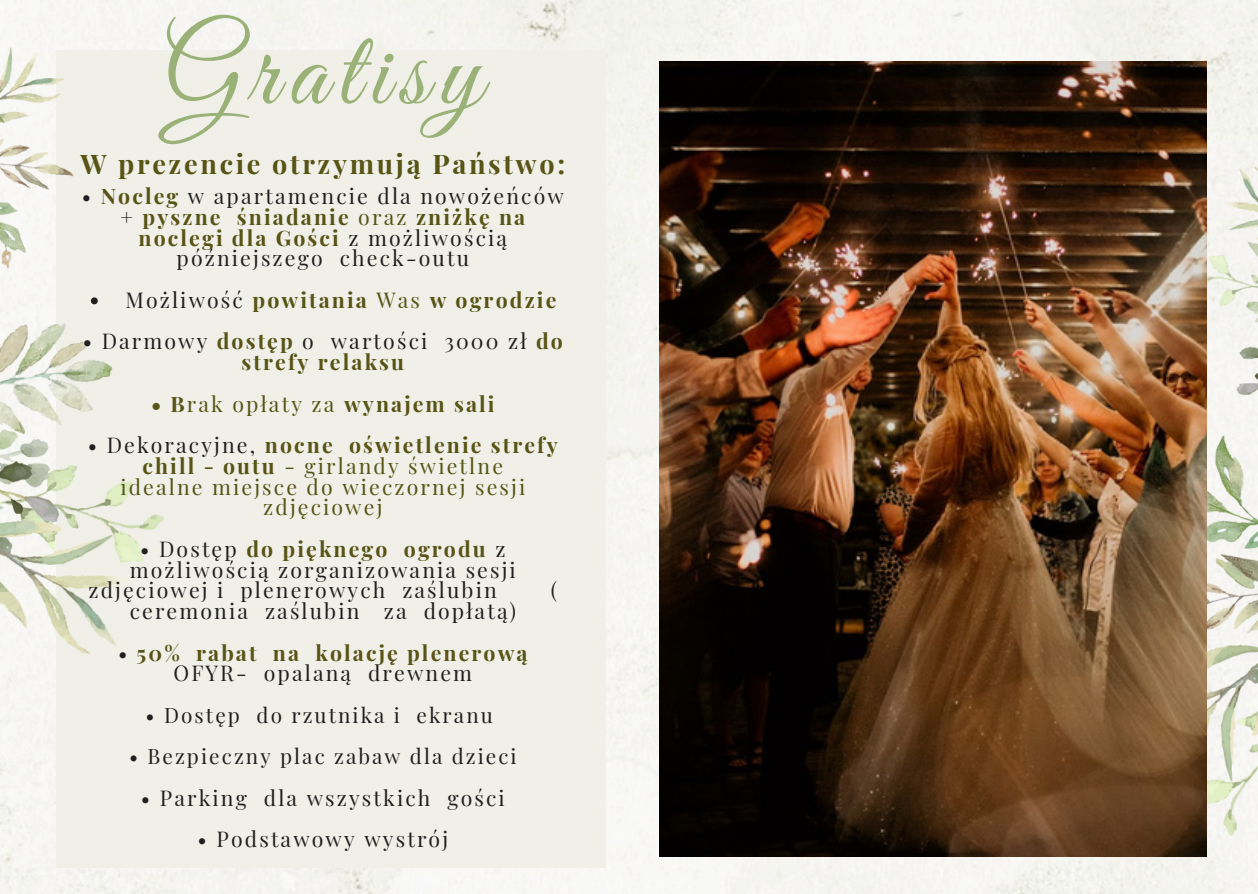
<style>
.page{position:relative;width:1258px;height:894px;background:#fff}
.page>*{position:absolute;margin:0;border:0;box-sizing:border-box;transform-origin:0 0}
.t1{font:108.6px "Great Vibes";letter-spacing:.1em;color:#9ab278}
.t2{font:700 27px "Playfair Display";letter-spacing:.1em;color:#575416}
.t3{font:21.3px/20.7px "Playfair Display";letter-spacing:.1em;color:#202020;text-align:center}
.t4{font:700 21.3px/20.7px "Playfair Display";letter-spacing:.1em;color:#575416;text-align:center}
.t5{font:21.3px/20.7px "Playfair Display";letter-spacing:.1em;color:#575416;text-align:center}
.t6{font:20.7px "Playfair Display";letter-spacing:.1em;color:#202020}
.s1{font-weight:700;color:#575416}
.s2{color:#575416}
.s3{font-weight:400;color:#202020}
.s4{font-weight:400}
</style>
<div class="page">
<div style="left:0;top:0;width:1258px;height:893px;background:#f5f4f1"></div>
<div style="left:56px;top:50px;width:550px;height:817px;background:#f0f0e8"></div>
<img style="left:0;top:0;width:163px;height:698px">
<img style="left:1206px;top:124px;width:52px;height:713px">
<img style="left:659px;top:61px;width:547px;height:795px">
<svg style="left:91px;top:297px;width:7px;height:7px"></svg>
<p class="t1" style="left:163px;top:11px;width:320px">Gratisy</p>
<p class="t2" style="left:80px;top:145px;width:486px">W prezencie otrzymują Państwo:</p>
<p class="t3" style="left:82px;top:185px;width:483px">• <span class="s1">Nocleg</span> w apartamencie dla nowożeńców + <span class="s1">pyszne śniadanie</span> <span class="s2">oraz</span> <span class="s1">zniżkę na noclegi dla Gości</span> z możliwością późniejszego check-outu</p>
<p class="t4" style="left:125px;top:288px;width:432px"><span class="s3">Możliwość</span> powitania <span class="s4">Was</span> w ogrodzie</p>
<p class="t3" style="left:83px;top:330px;width:481px">• Darmowy <span class="s1">dostęp</span> o wartości 3000 zł <span class="s1">do strefy relaksu</span></p>
<p class="t4" style="left:151px;top:392px;width:345px">• B<span class="s4">rak opłaty za</span> wynajem sali</p>
<p class="t4" style="left:88px;top:434px;width:472px"><span class="s3">• Dekoracyjne,</span> nocne oświetlenie strefy chill - outu <span class="s4">- girlandy świetlne</span></p>
<p class="t5" style="left:120px;top:475px;width:406px">idealne miejsce do wieczornej sesji zdjęciowej</p>
<p class="t4" style="left:140px;top:537px;width:367px"><span class="s3">• Dostęp</span> do pięknego ogrodu <span class="s3">z</span></p>
<p class="t3" style="left:130px;top:558px;width:387px">możliwością zorganizowania sesji</p>
<p class="t3" style="left:89px;top:579px;width:410px">zdjęciowej i plenerowych zaślubin</p>
<p class="t3" style="left:551px;top:579px;width:8px">(</p>
<p class="t3" style="left:130px;top:599px;width:388px">ceremonia zaślubin za dopłatą)</p>
<p class="t4" style="left:118px;top:641px;width:411px"><span class="s3">•</span> 50% rabat na kolację plenerową<br><span class="s3">OFYR- opalaną drewnem</span></p>
<p class="t6" style="left:146px;top:700px;width:349px">• Dostęp do rzutnika i ekranu</p>
<p class="t6" style="left:129px;top:741px;width:389px">• Bezpieczny plac zabaw dla dzieci</p>
<p class="t3" style="left:141px;top:786px;width:365px">• Parking dla wszystkich gości</p>
<p class="t3" style="left:198px;top:828px;width:252px">• Podstawowy wystrój</p>
</div>
